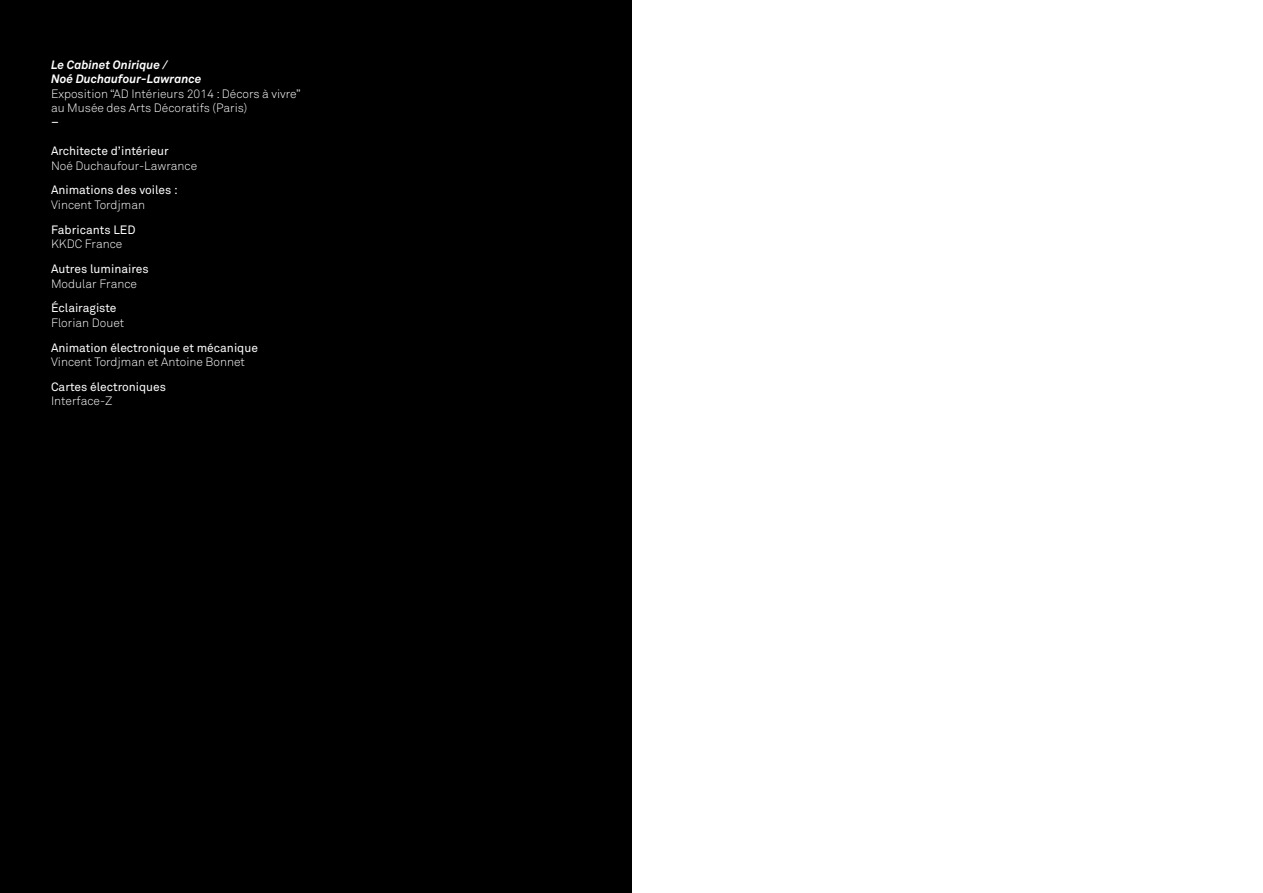
<style>
.page{position:relative;width:1263px;height:893px;background:#fff}
.page>*{position:absolute;margin:0;border:0;box-sizing:border-box;transform-origin:0 0}
.t1{font:300 12px/14.4px "Akkurat";color:#fff}
.t2{font:12px "Akkurat";color:#fff}
.t3{font:italic 700 12px/14.4px "Akkurat";color:#fff}
</style>
<div class="page">
<div style="left:0;top:0;width:631px;height:893px;background:#000"></div>
<p class="t3" style="left:51px;top:57px;width:152px">Le Cabinet Onirique /<br>Noé Duchaufour-Lawrance</p>
<p class="t1" style="left:51px;top:86px;width:251px">Exposition “AD Intérieurs 2014 : Décors à vivre” au Musée des Arts Décoratifs (Paris)</p>
<p class="t2" style="left:51px;top:115px;width:9px">–</p>
<p class="t2" style="left:51px;top:144px;width:119px">Architecte d’intérieur</p>
<p class="t1" style="left:51px;top:158px;width:148px">Noé Duchaufour-Lawrance</p>
<p class="t2" style="left:51px;top:183px;width:128px">Animations des voiles :</p>
<p class="t1" style="left:51px;top:198px;width:96px">Vincent Tordjman</p>
<p class="t2" style="left:51px;top:223px;width:86px">Fabricants LED</p>
<p class="t1" style="left:51px;top:237px;width:73px">KKDC France</p>
<p class="t2" style="left:51px;top:262px;width:99px">Autres luminaires</p>
<p class="t1" style="left:51px;top:276px;width:88px">Modular France</p>
<p class="t2" style="left:51px;top:301px;width:67px">Éclairagiste</p>
<p class="t1" style="left:51px;top:316px;width:75px">Florian Douet</p>
<p class="t2" style="left:51px;top:340px;width:208px">Animation électronique et mécanique</p>
<p class="t1" style="left:51px;top:355px;width:195px">Vincent Tordjman et Antoine Bonnet</p>
<p class="t2" style="left:51px;top:380px;width:117px">Cartes électroniques</p>
<p class="t1" style="left:51px;top:394px;width:63px">Interface-Z</p>
</div>
